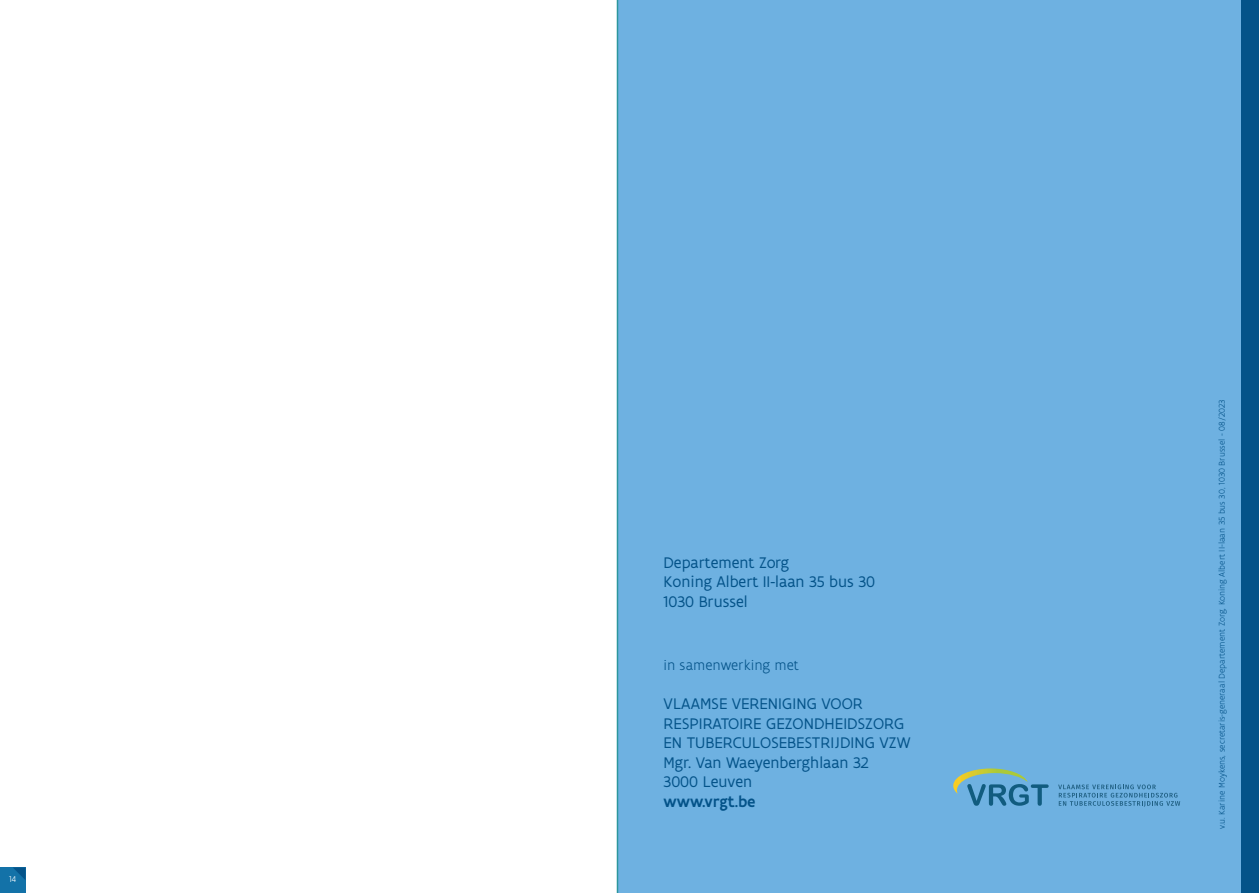
<style>
.page{position:relative;width:1259px;height:893px;background:#fff}
.page>*{position:absolute;margin:0;border:0;box-sizing:border-box;transform-origin:0 0}
.t1{font:16.5px/19.5px "Flanders Art Sans";color:#045389}
.t2{font:500 16.5px "Flanders Art Sans";color:#045389}
.t3{font:300 15px "Flanders Art Sans";color:#045389}
.t4{font:300 9px "Flanders Art Sans";color:#045389}
.t5{font:300 9px "Flanders Art Sans";color:#fff}
</style>
<div class="page">
<div style="left:617px;top:0;width:625px;height:893px;background:#6eb1e1"></div>
<div style="left:1242px;top:0;width:17px;height:893px;background:#045389"></div>
<svg style="left:953px;top:768px;width:95px;height:38px;background:#64a2ba"></svg>
<svg style="left:1058px;top:784px;width:122px;height:23px;background:#5c9fcc"></svg>
<div style="left:0;top:867px;width:26px;height:26px;background:#1372a8"></div>
<svg style="left:13px;top:867px;width:13px;height:13px"></svg>
<p class="t5" style="left:9px;top:874px;width:8px">14</p>
<p class="t1" style="left:663px;top:552px;width:127px">Departement Zorg</p>
<p class="t1" style="left:663px;top:572px;width:213px">Koning Albert II-laan 35 bus 30</p>
<p class="t1" style="left:663px;top:591px;width:86px">1030 Brussel</p>
<p class="t3" style="left:663px;top:656px;width:137px">in samenwerking met</p>
<p class="t1" style="left:663px;top:694px;width:248px">VLAAMSE VERENIGING VOOR<br>RESPIRATOIRE GEZONDHEIDSZORG<br>EN TUBERCULOSEBESTRIJDING VZW</p>
<p class="t1" style="left:663px;top:752px;width:207px">Mgr. Van Waeyenberghlaan 32</p>
<p class="t1" style="left:663px;top:772px;width:90px">3000 Leuven</p>
<p class="t2" style="left:663px;top:791px;width:94px">www.vrgt.be</p>
<p class="t4" style="left:1216px;top:829px;width:431px;rotate:-90deg">v.u. Karine Moykens, secretaris-generaal Departement Zorg, Koning Albert II-laan 35 bus 30, 1030 Brussel - 08/2023</p>
</div>
